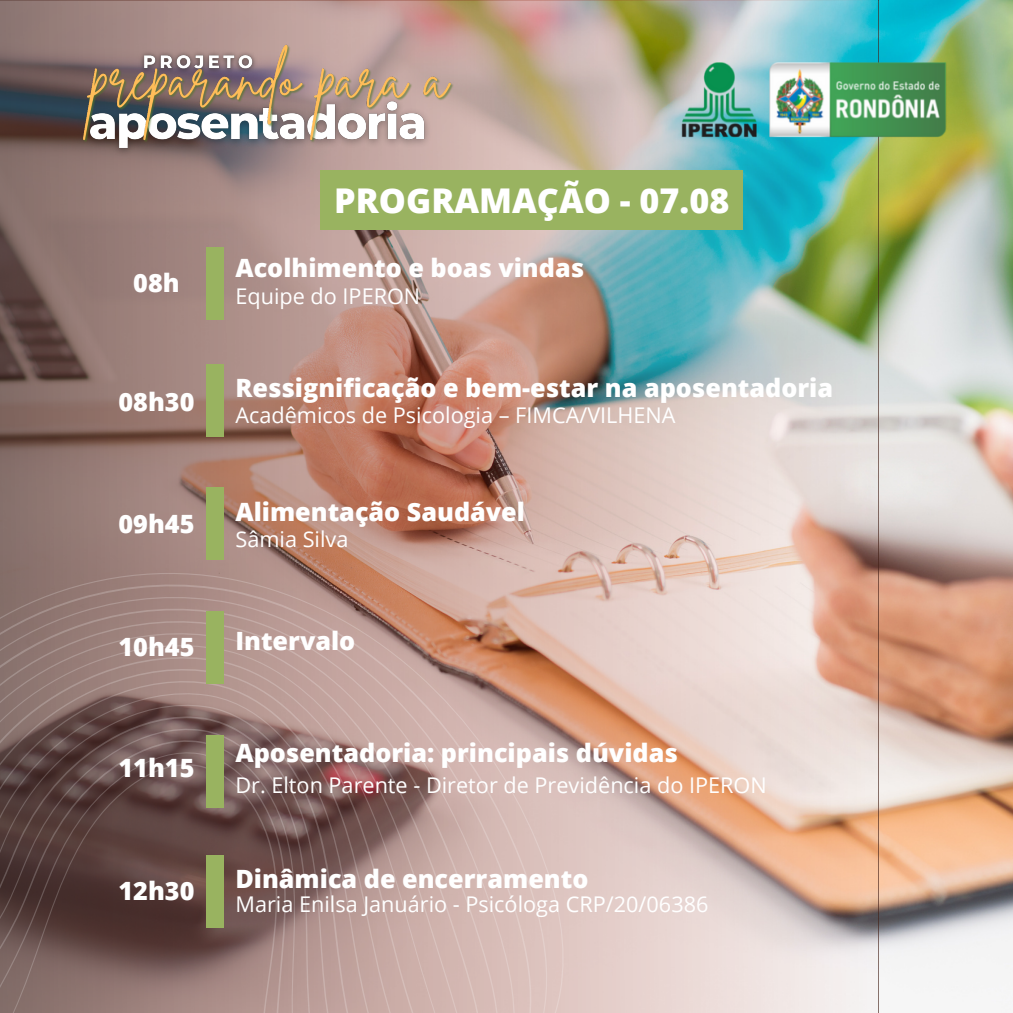
<style>
.page{position:relative;width:1013px;height:1013px;background:#fff}
.page>*{position:absolute;margin:0;border:0;box-sizing:border-box;transform-origin:0 0}
.t1{font:800 34.12px "Open Sans";color:#fff}
.t2{font:800 25.25px "Open Sans";color:#fff}
.t3{font:21.62px "Open Sans";color:#fff}
</style>
<div class="page">
<img style="left:878px;top:210px;width:134px;height:802px">
<img style="left:0;top:0;width:878px;height:1012px">
<svg style="left:0;top:384px;width:656px;height:628px;background:#a8877f"></svg>
<img style="left:77px;top:85px;width:359px;height:79px">
<img style="left:81px;top:38px;width:374px;height:106px">
<img style="left:136px;top:43px;width:128px;height:38px">
<img style="left:492px;top:0;width:520px;height:210px">
<div style="left:207px;top:247px;width:17px;height:73px;background:#99b360"></div>
<div style="left:207px;top:364px;width:17px;height:72px;background:#99b360"></div>
<div style="left:207px;top:487px;width:17px;height:73px;background:#99b360"></div>
<div style="left:207px;top:734px;width:17px;height:73px;background:#99b360"></div>
<div style="left:207px;top:611px;width:17px;height:72px;background:#99b360"></div>
<div style="left:207px;top:854px;width:17px;height:73px;background:#99b360"></div>
<div style="left:321px;top:170px;width:421px;height:60px;background:#99b360"></div>
<p class="t2" style="left:133px;top:265px;width:48px">08h</p>
<p class="t2" style="left:118px;top:384px;width:77px">08h30</p>
<p class="t2" style="left:118px;top:506px;width:77px">09h45</p>
<p class="t2" style="left:118px;top:629px;width:77px">10h45</p>
<p class="t2" style="left:118px;top:749px;width:77px">11h15</p>
<p class="t2" style="left:118px;top:872px;width:77px">12h30</p>
<p class="t1" style="left:334px;top:177px;width:396px">PROGRAMAÇÃO - 07.08</p>
<p class="t2" style="left:235px;top:250px;width:350px">Acolhimento e boas vindas</p>
<p class="t3" style="left:235px;top:281px;width:186px">Equipe do IPERON</p>
<p class="t2" style="left:235px;top:370px;width:599px">Ressignificação e bem-estar na aposentadoria</p>
<p class="t3" style="left:235px;top:400px;width:441px">Acadêmicos de Psicologia – FIMCA/VILHENA</p>
<p class="t2" style="left:235px;top:493px;width:291px">Alimentação Saudável</p>
<p class="t3" style="left:235px;top:524px;width:114px">Sâmia Silva</p>
<p class="t2" style="left:235px;top:623px;width:121px">Intervalo</p>
<p class="t2" style="left:235px;top:735px;width:444px">Aposentadoria: principais dúvidas</p>
<p class="t3" style="left:235px;top:769px;width:533px">Dr. Elton Parente - Diretor de Previdência do IPERON</p>
<p class="t2" style="left:235px;top:860px;width:354px">Dinâmica de encerramento</p>
<p class="t3" style="left:235px;top:888px;width:474px">Maria Enilsa Januário - Psicóloga CRP/20/06386</p>
</div>
